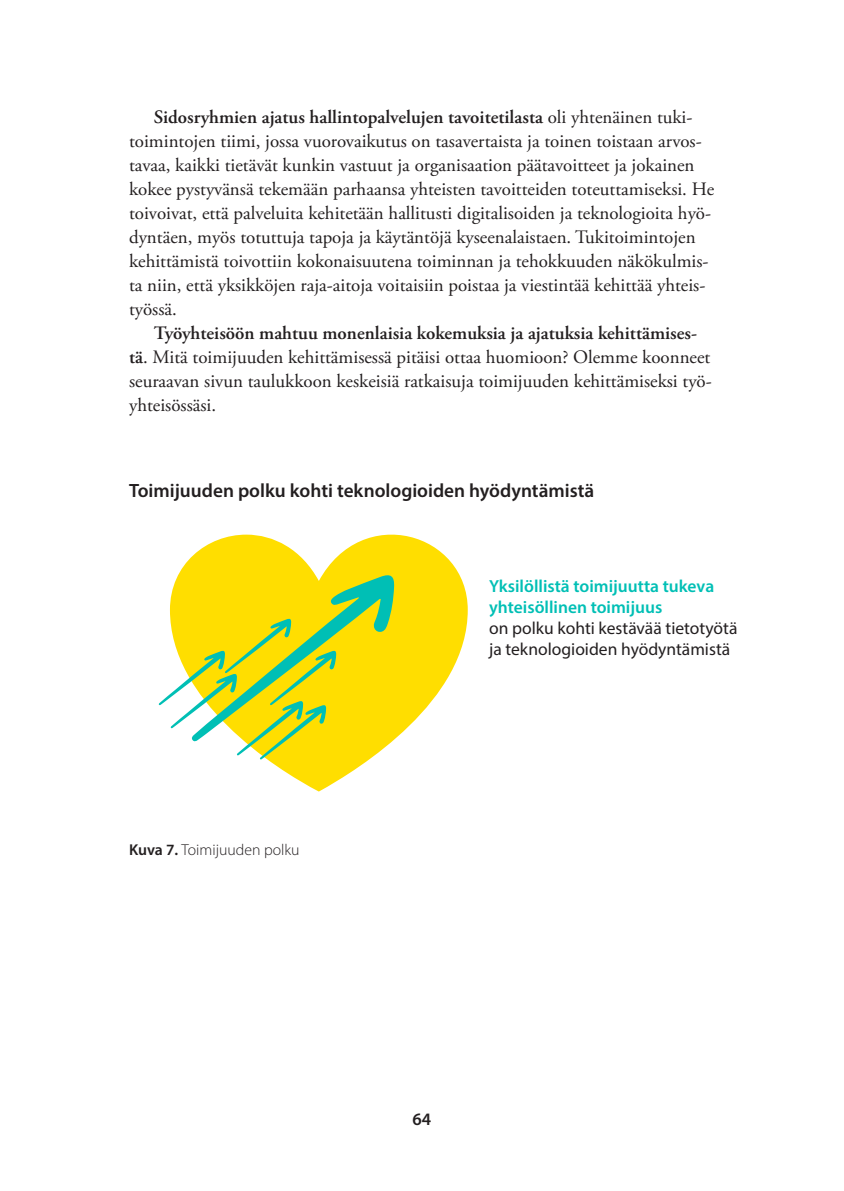
<style>
.page{position:relative;width:844px;height:1191px;background:#fff}
.page>*{position:absolute;margin:0;border:0;box-sizing:border-box;transform-origin:0 0}
.t1{font:600 19.25px "Myriad Pro";color:#231f20}
.leipä_sis{font:18.9px/24px "Adobe Garamond Pro";color:#231f20}
.t2{font:17.5px/21px "Myriad Pro";color:#231f20}
.t3{font:600 17.5px "Myriad Pro";color:#231f20}
.kuvateksti{font:300 15.75px "Myriad Pro";color:#231f20}
.s1{font-weight:600}
.s2{font-weight:600;color:#00bfb5}
</style>
<div class="page">
<svg style="left:179px;top:534px;width:288px;height:257px;fill:#ffde00"></svg>
<svg style="left:158px;top:573px;width:236px;height:186px"></svg>
<p class="leipä_sis" style="left:129px;top:106px;width:586px;text-indent:25px"><span class="s1">Sidosryhmien ajatus hallintopalvelujen tavoitetilasta</span> oli yhtenäinen tuki&shy;toimintojen tiimi, jossa vuorovaikutus on tasavertaista ja toinen toistaan arvos&shy;tavaa, kaikki tietävät kunkin vastuut ja organisaation päätavoitteet ja jokainen kokee pystyvänsä tekemään parhaansa yhteisten tavoitteiden toteuttamiseksi. He toivoivat, että palveluita kehitetään hallitusti digitalisoiden ja teknologioita hyö&shy;dyntäen, myös totuttuja tapoja ja käytäntöjä kyseenalaistaen. Tukitoimintojen kehittämistä toivottiin kokonaisuutena toiminnan ja tehokkuuden näkökulmis&shy;ta niin, että yksikköjen raja-aitoja voitaisiin poistaa ja viestintää kehittää yhteis&shy;työssä.</p>
<p class="leipä_sis" style="left:129px;top:322px;width:584px;text-indent:25px"><span class="s1">Työyhteisöön mahtuu monenlaisia kokemuksia ja ajatuksia kehittämises&shy;tä</span>. Mitä toimijuuden kehittämisessä pitäisi ottaa huomioon? Olemme koonneet seuraavan sivun taulukkoon keskeisiä ratkaisuja toimijuuden kehittämiseksi työ&shy;yhteisössäsi.</p>
<p class="t1" style="left:129px;top:479px;width:466px">Toimijuuden polku kohti teknologioiden hyödyntämistä</p>
<p class="kuvateksti" style="left:129px;top:840px;width:172px"><span class="s1">Kuva 7.</span> Toimijuuden polku</p>
<p class="t2" style="left:489px;top:575px;width:250px"><span class="s2">Yksilöllistä toimijuutta tukeva yhteisöllinen toimijuus<br></span>on polku kohti kestävää tietotyötä ja teknologioiden hyödyntämistä</p>
<p class="t3" style="left:412px;top:1107px;width:20px">64</p>
</div>
